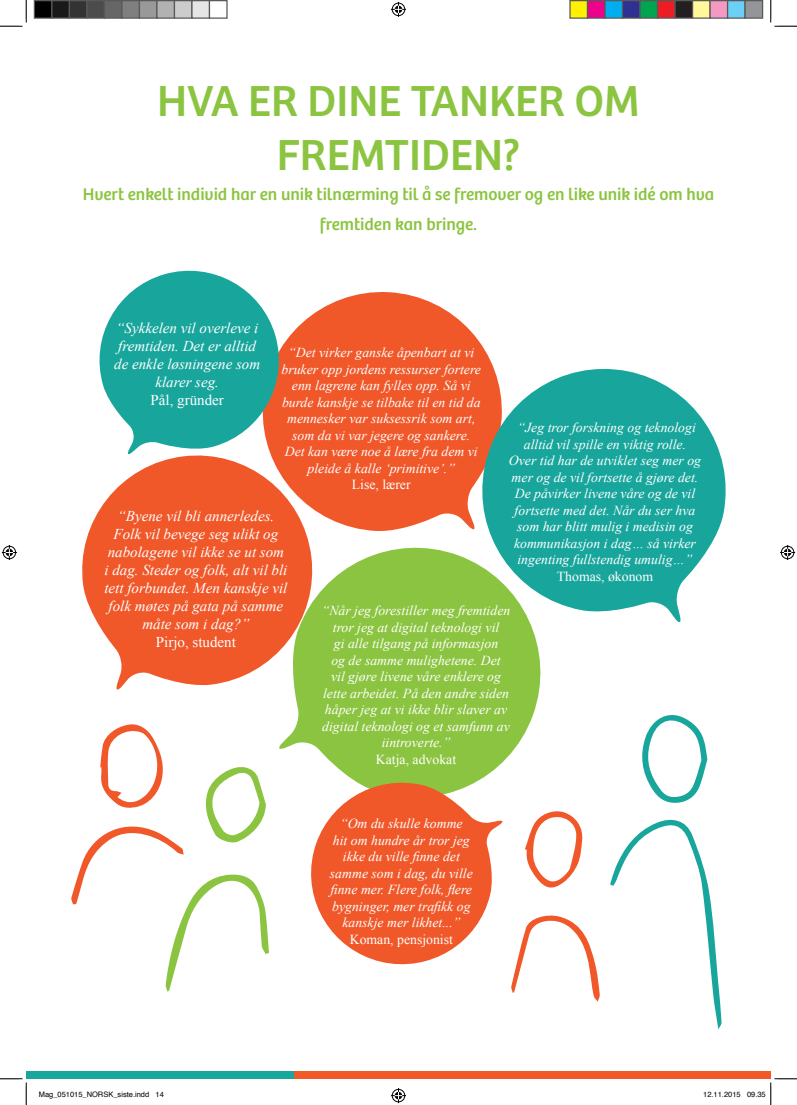
<style>
.page{position:relative;width:797px;height:1105px;background:#fff}
.page>*{position:absolute;margin:0;border:0;box-sizing:border-box;transform-origin:0 0}
.t1{font:45px/54px "Bree";color:#8bc440;text-align:center}
.t2{font:17.5px/30px "Bree";color:#8bc440;text-align:center}
.t3{font:italic 15px/18px "Times New Roman";color:#fff;text-align:center}
.t4{font:15px "Times New Roman";color:#fff}
.t5{font:italic 13.75px/16.5px "Times New Roman";color:#fff;text-align:center}
.t6{font:13.75px "Times New Roman";color:#fff}
.t7{font:7.5px "Helvetica";color:#000}
</style>
<div class="page">
<svg style="left:82px;top:456px;width:195px;height:234px;fill:#f0582a"></svg>
<svg style="left:277px;top:532px;width:264px;height:242px;fill:#8bc440"></svg>
<svg style="left:311px;top:774px;width:192px;height:191px;fill:#f0582a"></svg>
<svg style="left:259px;top:292px;width:230px;height:240px;background:#f16c44"></svg>
<svg style="left:472px;top:358px;width:254px;height:266px;fill:#18a69c"></svg>
<svg style="left:99px;top:270px;width:190px;height:186px;fill:#18a69c"></svg>
<svg style="left:610px;top:819px;width:111px;height:210px"></svg>
<svg style="left:642px;top:715px;width:65px;height:88px"></svg>
<svg style="left:511px;top:915px;width:89px;height:87px"></svg>
<svg style="left:525px;top:811px;width:58px;height:77px"></svg>
<svg style="left:71px;top:724px;width:198px;height:268px"></svg>
<div style="left:26px;top:1071px;width:304px;height:8px;background:#19a79d"></div>
<div style="left:294px;top:1071px;width:476px;height:8px;background:#f15929"></div>
<svg style="left:0;top:0;width:27px;height:27px"></svg>
<svg style="left:0;top:1078px;width:27px;height:27px"></svg>
<svg style="left:770px;top:0;width:27px;height:27px"></svg>
<svg style="left:391px;top:2px;width:15px;height:15px"></svg>
<svg style="left:391px;top:1088px;width:15px;height:15px"></svg>
<svg style="left:2px;top:545px;width:15px;height:15px"></svg>
<svg style="left:780px;top:545px;width:15px;height:15px"></svg>
<div style="left:34px;top:1px;width:18px;height:17px;background:#000"></div>
<div style="left:34px;top:0;width:18px;height:19px;border:1px solid #595959"></div>
<div style="left:52px;top:1px;width:17px;height:17px;background:#191919"></div>
<div style="left:51px;top:0;width:19px;height:19px;border:1px solid #595959"></div>
<div style="left:69px;top:1px;width:18px;height:17px;background:#333"></div>
<div style="left:69px;top:0;width:19px;height:19px;border:1px solid #595959"></div>
<div style="left:87px;top:1px;width:17px;height:17px;background:#4c4c4c"></div>
<div style="left:86px;top:0;width:19px;height:19px;border:1px solid #595959"></div>
<div style="left:104px;top:1px;width:18px;height:17px;background:#666"></div>
<div style="left:104px;top:0;width:18px;height:19px;border:1px solid #595959"></div>
<div style="left:122px;top:1px;width:17px;height:17px;background:#7f7f7f"></div>
<div style="left:121px;top:0;width:19px;height:19px;border:1px solid #595959"></div>
<div style="left:139px;top:1px;width:18px;height:17px;background:#999"></div>
<div style="left:139px;top:0;width:19px;height:19px;border:1px solid #595959"></div>
<div style="left:157px;top:1px;width:17px;height:17px;background:#b2b2b2"></div>
<div style="left:156px;top:0;width:19px;height:19px;border:1px solid #595959"></div>
<div style="left:174px;top:1px;width:18px;height:17px;background:#ccc"></div>
<div style="left:174px;top:0;width:18px;height:19px;border:1px solid #595959"></div>
<div style="left:192px;top:1px;width:17px;height:17px;background:#e5e5e5"></div>
<div style="left:191px;top:0;width:19px;height:19px;border:1px solid #595959"></div>
<div style="left:209px;top:0;width:19px;height:19px;border:1px solid #595959"></div>
<div style="left:570px;top:1px;width:17px;height:17px;background:#fff101"></div>
<div style="left:569px;top:0;width:19px;height:19px;border:1px solid #595959"></div>
<div style="left:587px;top:1px;width:18px;height:17px;background:#ed028c"></div>
<div style="left:587px;top:0;width:18px;height:19px;border:1px solid #595959"></div>
<div style="left:605px;top:1px;width:17px;height:17px;background:#00aeef"></div>
<div style="left:604px;top:0;width:19px;height:19px;border:1px solid #595959"></div>
<div style="left:622px;top:1px;width:18px;height:17px;background:#2e3092"></div>
<div style="left:622px;top:0;width:18px;height:19px;border:1px solid #595959"></div>
<div style="left:640px;top:1px;width:17px;height:17px;background:#00a54f"></div>
<div style="left:639px;top:0;width:19px;height:19px;border:1px solid #595959"></div>
<div style="left:657px;top:1px;width:18px;height:17px;background:#ee1d23"></div>
<div style="left:657px;top:0;width:18px;height:19px;border:1px solid #595959"></div>
<div style="left:675px;top:1px;width:17px;height:17px;background:#231f20"></div>
<div style="left:674px;top:0;width:19px;height:19px;border:1px solid #595959"></div>
<div style="left:692px;top:1px;width:18px;height:17px;background:#fff79a"></div>
<div style="left:692px;top:0;width:18px;height:19px;border:1px solid #595959"></div>
<div style="left:710px;top:1px;width:17px;height:17px;background:#f499c2"></div>
<div style="left:709px;top:0;width:19px;height:19px;border:1px solid #595959"></div>
<div style="left:727px;top:1px;width:18px;height:17px;background:#6bcff6"></div>
<div style="left:727px;top:0;width:18px;height:19px;border:1px solid #595959"></div>
<div style="left:745px;top:1px;width:17px;height:17px;background:#939598"></div>
<div style="left:744px;top:0;width:19px;height:19px;border:1px solid #595959"></div>
<svg style="left:770px;top:1078px;width:27px;height:27px"></svg>
<h1 class="t1" style="left:157px;top:75px;width:484px">HVA ER DINE TANKER OM<br>FREMTIDEN?</h1>
<p class="t2" style="left:83px;top:180px;width:633px">Hvert enkelt individ har en unik tilnærming til å se fremover og en like unik idé om hva fremtiden kan bringe.</p>
<p class="t3" style="left:114px;top:319px;width:147px">“Sykkelen vil overleve i fremtiden. Det er alltid de enkle løsningene som klarer seg.</p>
<p class="t4" style="left:150px;top:391px;width:75px">Pål, gründer</p>
<p class="t5" style="left:281px;top:345px;width:201px">“Det virker ganske åpenbart at vi bruker opp jordens ressurser fortere enn lagrene kan fylles opp. Så vi burde kanskje se tilbake til en tid da mennesker var suksessrik som art, som da vi var jegere og sankere.<br>Det kan være noe å lære fra dem vi pleide å kalle ‘primitive’.”</p>
<p class="t6" style="left:352px;top:477px;width:60px">Lise, lærer</p>
<p class="t5" style="left:509px;top:420px;width:194px">“Jeg tror forskning og teknologi alltid vil spille en viktig rolle.<br>Over tid har de utviklet seg mer og mer og de vil fortsette å gjøre det.<br>De påvirker livene våre og de vil fortsette med det. Når du ser hva som har blitt mulig i medisin og kommunikasjon i dag… så virker ingenting fullstendig umulig…”</p>
<p class="t6" style="left:557px;top:569px;width:98px">Thomas, økonom</p>
<p class="t3" style="left:104px;top:507px;width:184px">“Byene vil bli annerledes.<br>Folk vil bevege seg ulikt og nabolagene vil ikke se ut som i dag. Steder og folk, alt vil bli tett forbundet. Men kanskje vil folk møtes på gata på samme måte som i dag?”</p>
<p class="t4" style="left:156px;top:634px;width:82px">Pirjo, student</p>
<p class="t5" style="left:322px;top:602px;width:190px">“Når jeg forestiller meg fremtiden tror jeg at digital teknologi vil<br>gi alle tilgang på informasjon<br>og de samme mulighetene. Det<br>vil gjøre livene våre enklere og lette arbeidet. På den andre siden håper jeg at vi ikke blir slaver av digital teknologi og et samfunn av iintroverte.”</p>
<p class="t6" style="left:376px;top:752px;width:82px">Katja, advokat</p>
<p class="t5" style="left:330px;top:815px;width:144px">“Om du skulle komme<br>hit om hundre år tror jeg ikke du ville finne det samme som i dag, du ville finne mer. Flere folk, flere bygninger, mer trafikk og kanskje mer likhet...”</p>
<p class="t6" style="left:350px;top:931px;width:105px">Koman, pensjonist</p>
<p class="t7" style="left:39px;top:1092px;width:127px">Mag_051015_NORSK_siste.indd 14</p>
<p class="t7" style="left:703px;top:1092px;width:64px">12.11.2015 09.35</p>
</div>
